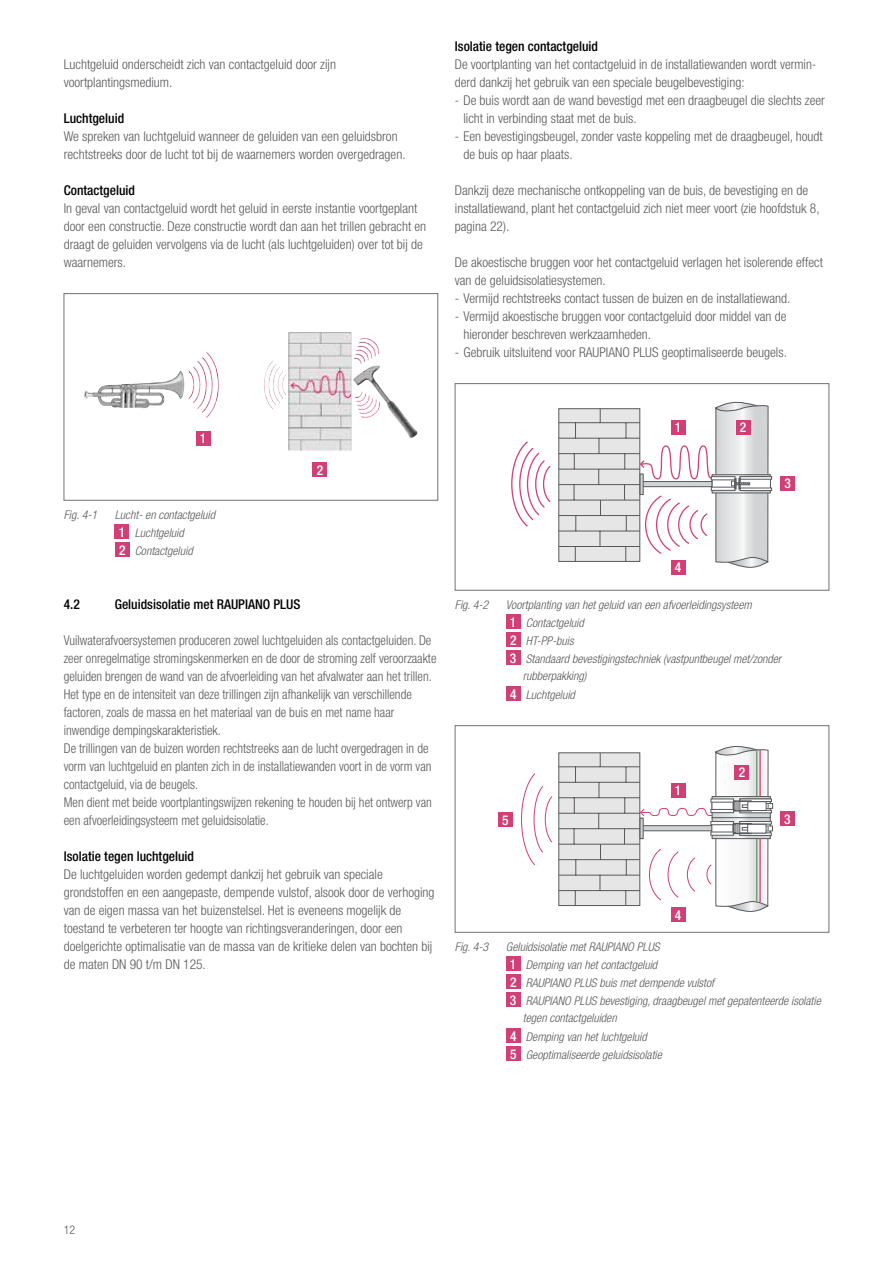
<style>
.page{position:relative;width:893px;height:1263px;background:#fff}
.page>*{position:absolute;margin:0;border:0;box-sizing:border-box;transform-origin:0 0}
.t1{font:300 condensed 13.5px/18px "Helvetica Neue LT Std";color:#58595b}
.t2{font:300 condensed 13.5px/18px "Helvetica Neue LT Std";color:#58595b;scale:.95 1}
.t3{font:500 condensed 13.5px "Helvetica Neue LT Std";color:#000}
.t4{font:500 condensed 13.5px/18px "Helvetica Neue LT Std";color:#fff}
.t5{font:italic 300 condensed 12px/18px "Helvetica Neue LT Std";color:#58595b}
.t6{font:300 condensed 12px "Helvetica Neue LT Std";color:#58595b}
</style>
<div class="page">
<img style="left:201px;top:333px;width:179px;height:118px">
<div style="left:64px;top:293px;width:374px;height:207px;border:1px solid #717275"></div>
<div style="left:196px;top:431px;width:14px;height:14px;background:#d13f76"></div>
<div style="left:313px;top:462px;width:14px;height:15px;background:#d13f76"></div>
<div style="left:114px;top:524px;width:15px;height:15px;background:#d13f76"></div>
<div style="left:115px;top:542px;width:15px;height:15px;background:#d13f76"></div>
<div style="left:740px;top:476px;width:32px;height:3px;background:#fff;border:1px solid #58595b"></div>
<div style="left:740px;top:488px;width:32px;height:3px;background:#fff;border:1px solid #58595b"></div>
<svg style="left:511px;top:402px;width:260px;height:166px"></svg>
<div style="left:455px;top:383px;width:374px;height:207px;border:1px solid #717275"></div>
<div style="left:671px;top:420px;width:15px;height:14px;background:#d13f76"></div>
<div style="left:735px;top:420px;width:15px;height:14px;background:#d13f76"></div>
<div style="left:780px;top:476px;width:15px;height:15px;background:#d13f76"></div>
<div style="left:671px;top:560px;width:15px;height:15px;background:#d13f76"></div>
<div style="left:506px;top:614px;width:14px;height:15px;background:#d13f76"></div>
<div style="left:506px;top:632px;width:15px;height:15px;background:#d13f76"></div>
<div style="left:506px;top:650px;width:14px;height:15px;background:#d13f76"></div>
<div style="left:506px;top:686px;width:15px;height:15px;background:#d13f76"></div>
<div style="left:740px;top:799px;width:32px;height:3px;background:#fff;border:1px solid #58595b"></div>
<div style="left:740px;top:810px;width:32px;height:3px;background:#fff;border:1px solid #58595b"></div>
<svg style="left:521px;top:746px;width:250px;height:166px"></svg>
<div style="left:455px;top:725px;width:374px;height:207px;border:1px solid #717275"></div>
<div style="left:671px;top:783px;width:15px;height:15px;background:#d13f76"></div>
<div style="left:734px;top:765px;width:15px;height:15px;background:#d13f76"></div>
<div style="left:780px;top:811px;width:15px;height:15px;background:#d13f76"></div>
<div style="left:671px;top:907px;width:15px;height:15px;background:#d13f76"></div>
<div style="left:498px;top:812px;width:15px;height:15px;background:#d13f76"></div>
<div style="left:506px;top:956px;width:14px;height:15px;background:#d13f76"></div>
<div style="left:506px;top:974px;width:15px;height:15px;background:#d13f76"></div>
<div style="left:506px;top:992px;width:14px;height:15px;background:#d13f76"></div>
<div style="left:506px;top:1028px;width:15px;height:15px;background:#d13f76"></div>
<div style="left:506px;top:1046px;width:15px;height:15px;background:#d13f76"></div>
<p class="t1" style="left:64px;top:55px;width:274px">Luchtgeluid onderscheidt zich van contactgeluid door zijn voortplantingsmedium.</p>
<p class="t3" style="left:64px;top:110px;width:62px">Luchtgeluid</p>
<p class="t1" style="left:64px;top:127px;width:343px">We spreken van luchtgeluid wanneer de geluiden van een geluidsbron rechtstreeks door de lucht tot bij de waarnemers worden overgedragen.</p>
<p class="t3" style="left:64px;top:182px;width:73px">Contactgeluid</p>
<p class="t1" style="left:64px;top:199px;width:364px">In geval van contactgeluid wordt het geluid in eerste instantie voortgeplant door een constructie. Deze constructie wordt dan aan het trillen gebracht en draagt de geluiden vervolgens via de lucht (als luchtgeluiden) over tot bij de waarnemers.</p>
<p class="t3" style="left:455px;top:38px;width:145px">Isolatie tegen contactgeluid</p>
<p class="t1" style="left:455px;top:55px;width:363px">De voortplanting van het contactgeluid in de installatiewanden wordt vermin&shy;derd dankzij het gebruik van een speciale beugelbevestiging:</p>
<p class="t1" style="left:463px;top:91px;width:363px;text-indent:-9px">- De buis wordt aan de wand bevestigd met een draagbeugel die slechts zeer licht in verbinding staat met de buis.</p>
<p class="t1" style="left:463px;top:127px;width:361px;text-indent:-9px">- Een bevestigingsbeugel, zonder vaste koppeling met de draagbeugel, houdt de buis op haar plaats.</p>
<p class="t1" style="left:455px;top:181px;width:366px">Dankzij deze mechanische ontkoppeling van de buis, de bevestiging en de installatiewand, plant het contactgeluid zich niet meer voort (zie hoofdstuk 8, pagina 22).</p>
<p class="t1" style="left:455px;top:253px;width:369px">De akoestische bruggen voor het contactgeluid verlagen het isolerende effect van de geluidsisolatiesystemen.</p>
<p class="t1" style="left:455px;top:289px;width:337px">- Vermijd rechtstreeks contact tussen de buizen en de installatiewand.</p>
<p class="t1" style="left:463px;top:307px;width:324px;text-indent:-9px">- Vermijd akoestische bruggen voor contactgeluid door middel van de hieronder beschreven werkzaamheden.</p>
<p class="t1" style="left:455px;top:343px;width:334px">- Gebruik uitsluitend voor RAUPIANO PLUS geoptimaliseerde beugels.</p>
<p class="t4" style="left:200px;top:429px;width:8px">1</p>
<p class="t5" style="left:64px;top:506px;width:35px">Fig. 4-1</p>
<p class="t5" style="left:135px;top:506px;width:82px;text-indent:-20px">Lucht- en contactgeluid<br>Luchtgeluid<br>Contactgeluid</p>
<p class="t4" style="left:119px;top:523px;width:8px">1<br>2</p>
<p class="t4" style="left:317px;top:461px;width:8px">2</p>
<p class="t3" style="left:64px;top:596px;width:18px">4.2</p>
<p class="t3" style="left:115px;top:596px;width:187px">Geluidsisolatie met RAUPIANO PLUS</p>
<p class="t2" style="left:64px;top:631px;width:394px">Vuilwaterafvoersystemen produceren zowel luchtgeluiden als contactgeluiden. De zeer onregelmatige stromingskenmerken en de door de stroming zelf veroorzaakte geluiden brengen de wand van de afvoerleiding van het afvalwater aan het trillen.<br>Het type en de intensiteit van deze trillingen zijn afhankelijk van verschillende factoren, zoals de massa en het materiaal van de buis en met name haar inwendige dempingskarakteristiek.<br>De trillingen van de buizen worden rechtstreeks aan de lucht overgedragen in de vorm van luchtgeluid en planten zich in de installatiewanden voort in de vorm van contactgeluid, via de beugels.<br>Men dient met beide voortplantingswijzen rekening te houden bij het ontwerp van een afvoerleidingsysteem met geluidsisolatie.</p>
<p class="t3" style="left:64px;top:848px;width:132px">Isolatie tegen luchtgeluid</p>
<p class="t1" style="left:64px;top:865px;width:372px">De luchtgeluiden worden gedempt dankzij het gebruik van speciale grondstoffen en een aangepaste, dempende vulstof, alsook door de verhoging van de eigen massa van het buizenstelsel. Het is eveneens mogelijk de toestand te verbeteren ter hoogte van richtingsveranderingen, door een doelgerichte optimalisatie van de massa van de kritieke delen van bochten bij de maten DN 90 t/m DN 125.</p>
<p class="t4" style="left:675px;top:418px;width:8px">1</p>
<p class="t4" style="left:740px;top:418px;width:8px">2</p>
<p class="t4" style="left:675px;top:558px;width:8px">4</p>
<p class="t4" style="left:784px;top:474px;width:8px">3</p>
<p class="t5" style="left:455px;top:596px;width:35px">Fig. 4-2</p>
<p class="t5" style="left:526px;top:596px;width:257px;text-indent:-20px">Voortplanting van het geluid van een afvoerleidingsysteem Contactgeluid<br>HT-PP-buis<br>Standaard bevestigingstechniek (vastpuntbeugel met/zonder</p>
<p class="t5" style="left:523px;top:666px;width:65px;line-height:19.2px">rubberpakking)<br>Luchtgeluid</p>
<p class="t4" style="left:510px;top:613px;width:8px;text-align:justify">1<br>2<br>3</p>
<p class="t4" style="left:510px;top:685px;width:8px">4</p>
<p class="t4" style="left:502px;top:811px;width:8px">5</p>
<p class="t4" style="left:675px;top:781px;width:8px">1</p>
<p class="t4" style="left:675px;top:906px;width:8px">4</p>
<p class="t4" style="left:739px;top:763px;width:8px">2</p>
<p class="t4" style="left:784px;top:810px;width:8px">3</p>
<p class="t5" style="left:455px;top:938px;width:35px">Fig. 4-3</p>
<p class="t5" style="left:526px;top:938px;width:296px;text-indent:-20px">Geluidsisolatie met RAUPIANO PLUS<br>Demping van het contactgeluid<br>RAUPIANO PLUS buis met dempende vulstof<br>RAUPIANO PLUS bevestiging, draagbeugel met gepatenteerde isolatie</p>
<p class="t5" style="left:523px;top:1008px;width:125px;line-height:19.2px">tegen contactgeluiden<br>Demping van het luchtgeluid</p>
<p class="t5" style="left:526px;top:1046px;width:138px">Geoptimaliseerde geluidsisolatie</p>
<p class="t4" style="left:510px;top:955px;width:8px;text-align:justify">1<br>2<br>3</p>
<p class="t4" style="left:510px;top:1027px;width:8px">4<br>5</p>
<p class="t6" style="left:64px;top:1222px;width:13px">12</p>
</div>
